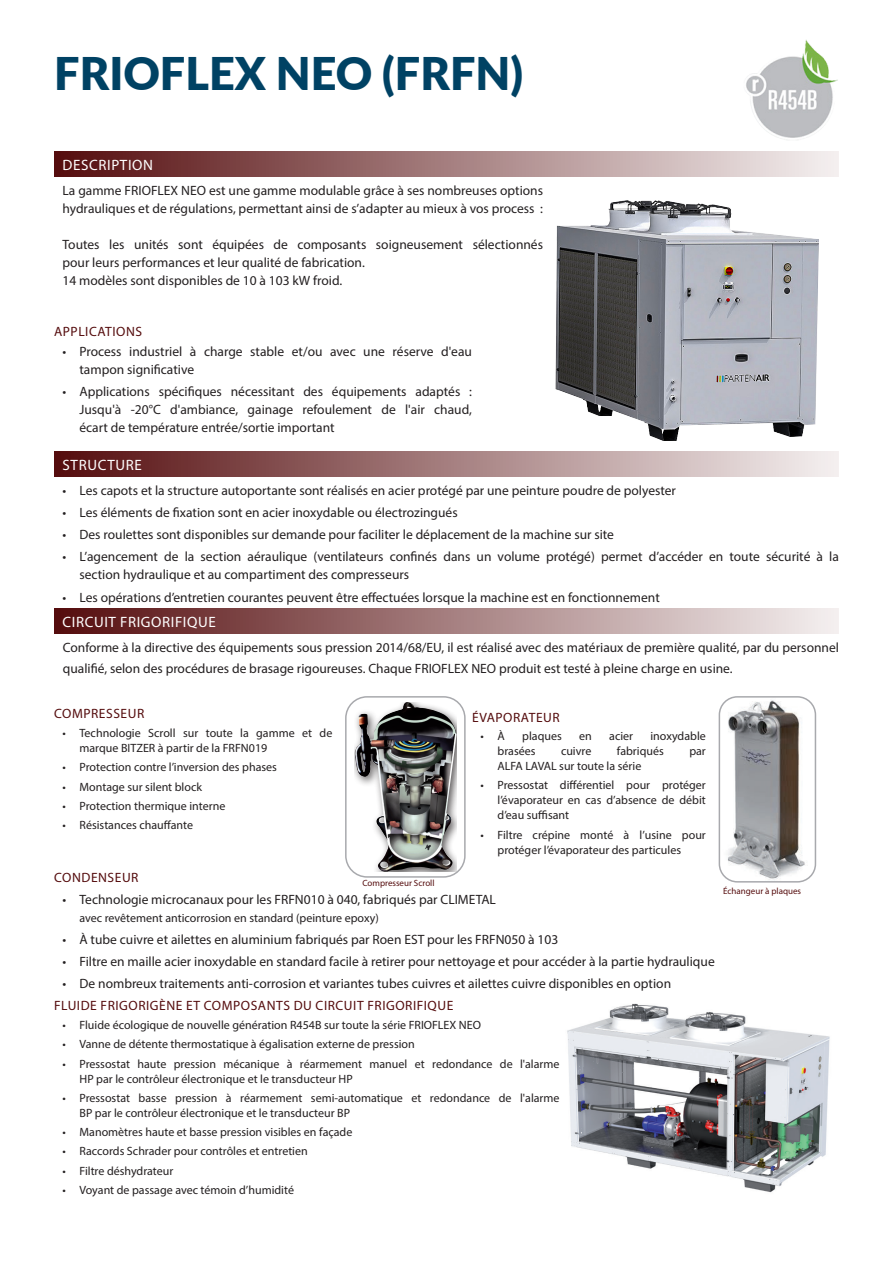
<style>
.page{position:relative;width:893px;height:1263px;background:#fff}
.page>*{position:absolute;margin:0;border:0;box-sizing:border-box;transform-origin:0 0}
.t1{font:900 45px "Lato";color:#004264}
.t2{font:15px "Myriad Pro";letter-spacing:.04em;color:#fff}
.Paragraphe_STD{font:13.5px/18px "Myriad Pro";color:#231f20}
.Titre_paragraphe_FRF{font:13.5px "Myriad Pro";letter-spacing:.04em;color:#550d0e}
.t3{font:12px/15px "Myriad Pro";color:#231f20}
.t4{font:9px "Myriad Pro";color:#550d0e}
</style>
<div class="page">
<img style="left:567px;top:1003px;width:263px;height:190px">
<img style="left:555px;top:200px;width:264px;height:241px">
<div style="left:54px;top:151px;width:785px;height:25px;background:linear-gradient(to right,#550c0d,#f4f0f0)"></div>
<div style="left:54px;top:608px;width:785px;height:26px;background:linear-gradient(to right,#550c0d,#f4f0f0)"></div>
<div style="left:345px;top:696px;width:121px;height:182px;border:2px solid #a8a9ad;border-radius:21px"></div>
<img style="left:355px;top:702px;width:102px;height:170px">
<img style="left:719px;top:699px;width:96px;height:183px">
<div style="left:719px;top:696px;width:97px;height:186px;border:2px solid #a8a9ad;border-radius:18px"></div>
<div style="left:54px;top:451px;width:785px;height:25px;background:linear-gradient(to right,#550c0d,#f4f0f0)"></div>
<img style="left:746px;top:39px;width:92px;height:101px">
<p class="t1" style="left:54px;top:40px;width:470px">FRIOFLEX NEO (FRFN)</p>
<p class="t2" style="left:63px;top:155px;width:92px">DESCRIPTION</p>
<p class="Paragraphe_STD" style="left:63px;top:181px;width:482px">La gamme FRIOFLEX NEO est une gamme modulable grâce à ses nombreuses options hydrauliques et de régulations, permettant ainsi de s’adapter au mieux à vos process :</p>
<p class="Paragraphe_STD" style="left:63px;top:235px;width:482px">Toutes les unités sont équipées de composants soigneusement sélectionnés pour leurs performances et leur qualité de fabrication.</p>
<p class="Paragraphe_STD" style="left:63px;top:271px;width:281px">14 modèles sont disponibles de 10 à 103 kW froid.</p>
<p class="Titre_paragraphe_FRF" style="left:54px;top:323px;width:90px">APPLICATIONS</p>
<p class="Paragraphe_STD" style="left:80px;top:342px;width:394px;text-indent:-17px">• Process industriel à charge stable et/ou avec une réserve d'eau tampon significative</p>
<p class="Paragraphe_STD" style="left:80px;top:382px;width:394px;text-align:justify;text-indent:-17px">• Applications spécifiques nécessitant des équipements adaptés :<br>Jusqu'à -20°C d'ambiance, gainage refoulement de l'air chaud, écart de température entrée/sortie important</p>
<p class="t2" style="left:63px;top:455px;width:81px">STRUCTURE</p>
<p class="Paragraphe_STD" style="left:63px;top:481px;width:615px">• Les capots et la structure autoportante sont réalisés en acier protégé par une peinture poudre de polyester</p>
<p class="Paragraphe_STD" style="left:63px;top:503px;width:397px">• Les éléments de fixation sont en acier inoxydable ou électrozingués</p>
<p class="Paragraphe_STD" style="left:63px;top:525px;width:553px">• Des roulettes sont disponibles sur demande pour faciliter le déplacement de la machine sur site</p>
<p class="Paragraphe_STD" style="left:80px;top:548px;width:761px;text-indent:-17px">• L’agencement de la section aéraulique (ventilateurs confinés dans un volume protégé) permet d’accéder en toute sécurité à la section hydraulique et au compartiment des compresseurs</p>
<p class="Paragraphe_STD" style="left:63px;top:588px;width:599px">• Les opérations d’entretien courantes peuvent être effectuées lorsque la machine est en fonctionnement</p>
<p class="t2" style="left:63px;top:613px;width:155px">CIRCUIT FRIGORIFIQUE</p>
<p class="Paragraphe_STD" style="left:63px;top:637px;width:778px;line-height:21px">Conforme à la directive des équipements sous pression 2014/68/EU, il est réalisé avec des matériaux de première qualité, par du personnel qualifié, selon des procédures de brasage rigoureuses. Chaque FRIOFLEX NEO produit est testé à pleine charge en usine.</p>
<p class="Titre_paragraphe_FRF" style="left:54px;top:705px;width:92px">COMPRESSEUR</p>
<p class="t3" style="left:80px;top:725px;width:254px;text-indent:-17px">• Technologie Scroll sur toute la gamme et de marque BITZER à partir de la FRFN019</p>
<p class="t3" style="left:63px;top:759px;width:216px">• Protection contre l’inversion des phases</p>
<p class="t3" style="left:63px;top:779px;width:141px">• Montage sur silent block</p>
<p class="t3" style="left:63px;top:798px;width:164px">• Protection thermique interne</p>
<p class="t3" style="left:63px;top:817px;width:132px">• Résistances chauffante</p>
<p class="Titre_paragraphe_FRF" style="left:472px;top:709px;width:89px">ÉVAPORATEUR</p>
<p class="t3" style="left:480px;top:728px;width:26px">• À</p>
<p class="t3" style="left:522px;top:728px;width:41px">plaques</p>
<p class="t3" style="left:579px;top:728px;width:14px">en</p>
<p class="t3" style="left:609px;top:728px;width:25px">acier</p>
<p class="t3" style="left:650px;top:728px;width:57px">inoxydable</p>
<p class="t3" style="left:497px;top:743px;width:40px">brasées</p>
<p class="t3" style="left:561px;top:743px;width:32px">cuivre</p>
<p class="t3" style="left:617px;top:743px;width:49px">fabriqués</p>
<p class="t3" style="left:689px;top:743px;width:18px">par</p>
<p class="t3" style="left:497px;top:758px;width:145px">ALFA LAVAL sur toute la série</p>
<p class="t3" style="left:497px;top:778px;width:210px;text-align:justify;text-indent:-17px">• Pressostat différentiel pour protéger l’évaporateur en cas d’absence de débit d’eau suffisant</p>
<p class="t3" style="left:497px;top:827px;width:210px;text-indent:-17px">• Filtre crépine monté à l’usine pour protéger l’évaporateur des particules</p>
<p class="Titre_paragraphe_FRF" style="left:54px;top:869px;width:86px">CONDENSEUR</p>
<p class="Paragraphe_STD" style="left:63px;top:890px;width:435px">• Technologie microcanaux pour les FRFN010 à 040, fabriqués par CLIMETAL</p>
<p class="t3" style="left:80px;top:910px;width:301px">avec revêtement anticorrosion en standard (peinture epoxy)</p>
<p class="Paragraphe_STD" style="left:63px;top:930px;width:497px">• À tube cuivre et ailettes en aluminium fabriqués par Roen EST pour les FRFN050 à 103</p>
<p class="Paragraphe_STD" style="left:63px;top:952px;width:654px">• Filtre en maille acier inoxydable en standard facile à retirer pour nettoyage et pour accéder à la partie hydraulique</p>
<p class="Paragraphe_STD" style="left:63px;top:975px;width:610px">• De nombreux traitements anti-corrosion et variantes tubes cuivres et ailettes cuivre disponibles en option</p>
<p class="Titre_paragraphe_FRF" style="left:54px;top:997px;width:401px">FLUIDE FRIGORIGÈNE ET COMPOSANTS DU CIRCUIT FRIGORIFIQUE</p>
<p class="t3" style="left:63px;top:1017px;width:420px">• Fluide écologique de nouvelle génération R454B sur toute la série FRIOFLEX NEO</p>
<p class="t3" style="left:63px;top:1036px;width:354px">• Vanne de détente thermostatique à égalisation externe de pression</p>
<p class="t3" style="left:80px;top:1056px;width:482px;text-indent:-17px">• Pressostat haute pression mécanique à réarmement manuel et redondance de l'alarme<br>HP par le contrôleur électronique et le transducteur HP</p>
<p class="t3" style="left:80px;top:1090px;width:482px;text-indent:-17px">• Pressostat basse pression à réarmement semi-automatique et redondance de l'alarme<br>BP par le contrôleur électronique et le transducteur BP</p>
<p class="t3" style="left:63px;top:1124px;width:291px">• Manomètres haute et basse pression visibles en façade</p>
<p class="t3" style="left:63px;top:1143px;width:247px">• Raccords Schrader pour contrôles et entretien</p>
<p class="t3" style="left:63px;top:1163px;width:112px">• Filtre déshydrateur</p>
<p class="t3" style="left:63px;top:1182px;width:233px">• Voyant de passage avec témoin d’humidité</p>
<p class="t4" style="left:362px;top:877px;width:74px">Compresseur Scroll</p>
<p class="t4" style="left:723px;top:885px;width:80px">Échangeur à plaques</p>
</div>
